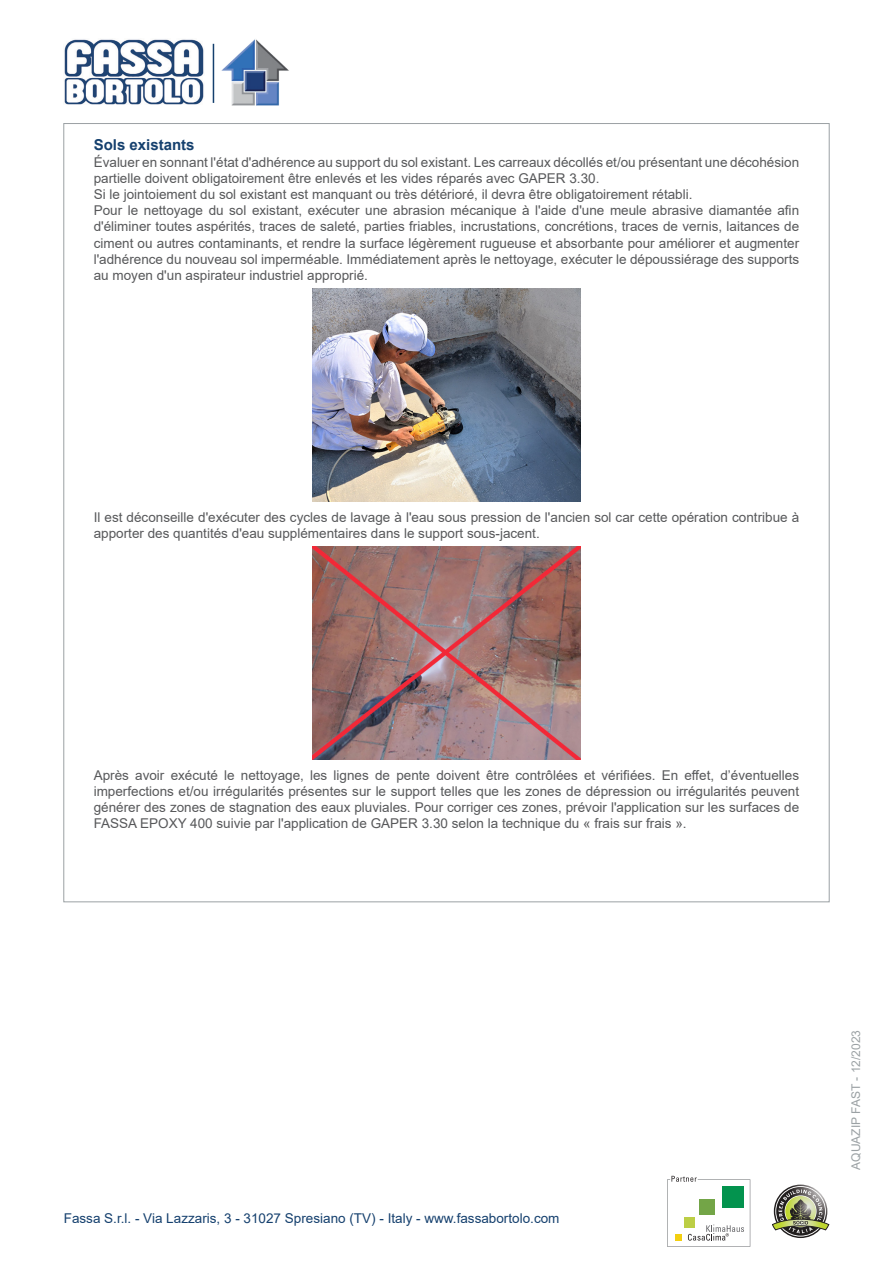
<style>
.page{position:relative;width:893px;height:1263px;background:#fff}
.page>*{position:absolute;margin:0;border:0;box-sizing:border-box;transform-origin:0 0}
.Sottotitolo{font:700 15px "Arial";color:#15406e}
.Descrizione1{font:13.5px/16.2px "Arial";color:#57585a}
.Descrizione3{font:13.5px/16.2px "Arial";color:#57585a;text-align:justify}
.Descrizione2{font:13.5px/16.2px "Arial";color:#57585a}
.t1{font:13.5px "Arial";color:#15406e}
.t2{font:12px "Arial";color:#9ba1a4}
</style>
<div class="page">
<img style="left:312px;top:289px;width:268px;height:212px">
<img style="left:312px;top:547px;width:269px;height:212px">
<svg style="left:667px;top:1176px;width:83px;height:71px"></svg>
<svg style="left:772px;top:1186px;width:57px;height:50px"></svg>
<img style="left:64px;top:39px;width:140px;height:66px">
<hr style="left:213px;top:44px;width:1px;height:59px;background:#15406e">
<img style="left:221px;top:39px;width:68px;height:67px">
<p class="Sottotitolo" style="left:94px;top:134px;width:102px">Sols existants</p>
<p class="Descrizione1" style="left:94px;top:154px;width:707px">Évaluer en sonnant l'état d'adhérence au support du sol existant. Les carreaux décollés et/ou présentant une décohésion partielle doivent obligatoirement être enlevés et les vides réparés avec GAPER 3.30.</p>
<p class="Descrizione1" style="left:94px;top:186px;width:600px">Si le jointoiement du sol existant est manquant ou très détérioré, il devra être obligatoirement rétabli.</p>
<p class="Descrizione1" style="left:94px;top:202px;width:707px;text-align:justify">Pour le nettoyage du sol existant, exécuter une abrasion mécanique à l'aide d'une meule abrasive diamantée afin d'éliminer toutes aspérités, traces de saleté, parties friables, incrustations, concrétions, traces de vernis, laitances de ciment ou autres contaminants, et rendre la surface légèrement rugueuse et absorbante pour améliorer et augmenter l'adhérence du nouveau sol imperméable. Immédiatement après le nettoyage, exécuter le dépoussiérage des supports au moyen d'un aspirateur industriel approprié.</p>
<p class="Descrizione2" style="left:94px;top:509px;width:707px">Il est déconseille d'exécuter des cycles de lavage à l'eau sous pression de l'ancien sol car cette opération contribue à apporter des quantités d'eau supplémentaires dans le support sous-jacent.</p>
<p class="Descrizione3" style="left:94px;top:767px;width:707px">Après avoir exécuté le nettoyage, les lignes de pente doivent être contrôlées et vérifiées. En effet, d’éventuelles imperfections et/ou irrégularités présentes sur le support telles que les zones de dépression ou irrégularités peuvent générer des zones de stagnation des eaux pluviales. Pour corriger ces zones, prévoir l'application sur les surfaces de FASSA EPOXY 400 suivie par l'application de GAPER 3.30 selon la technique du « frais sur frais ».</p>
<p class="t1" style="left:64px;top:1208px;width:497px">Fassa S.r.l. - Via Lazzaris, 3 - 31027 Spresiano (TV) - Italy - www.fassabortolo.com</p>
<p class="t2" style="left:848px;top:1170px;width:141px;rotate:-90deg">AQUAZIP FAST - 12/2023</p>
</div>
